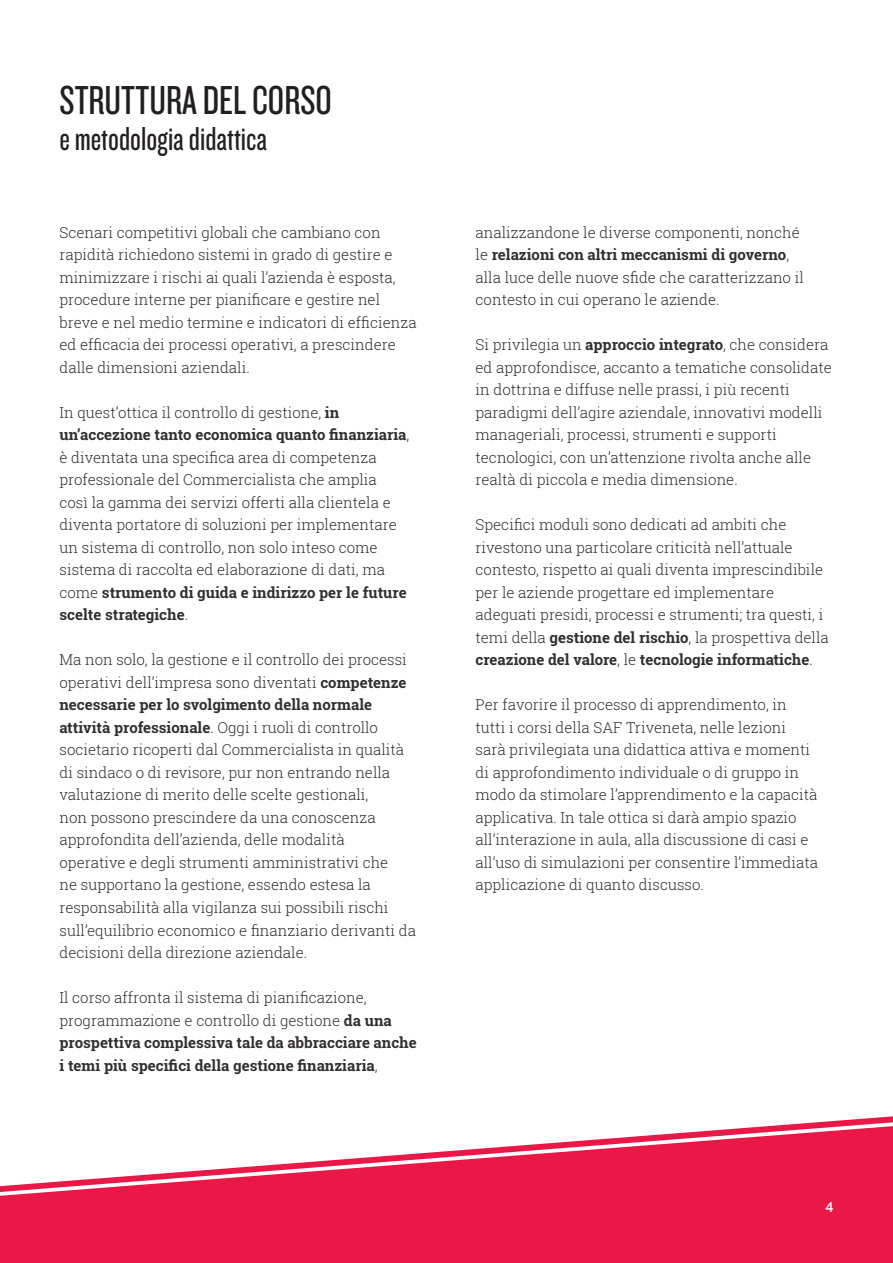
<style>
.page{position:relative;width:893px;height:1263px;background:#fff}
.page>*{position:absolute;margin:0;border:0;box-sizing:border-box;transform-origin:0 0}
.t1{font:42px "Knockout HTF28 Junior Featherwt";color:#231f20}
.t2{font:34.5px "Knockout HTF28 Junior Featherwt";color:#231f20}
.t3{font:300 15px/22.5px "Roboto Slab";color:#312f30}
.t4{font:700 15px/22.5px "Roboto Slab";color:#312f30}
.t5{font:15px "Knockout HTF31 Junior Middlewt";color:#fff}
.s1{font-weight:700}
.s2{font-weight:300}
</style>
<div class="page">
<svg style="left:0;top:1116px;width:893px;height:147px"></svg>
<h1 class="t1" style="left:60px;top:79px;width:274px">STRUTTURA DEL CORSO</h1>
<h2 class="t2" style="left:60px;top:121px;width:209px">e metodologia didattica</h2>
<p class="t3" style="left:60px;top:221px;width:359px">Scenari competitivi globali che cambiano con rapidità richiedono sistemi in grado di gestire e minimizzare i rischi ai quali l’azienda è esposta, procedure interne per pianificare e gestire nel breve e nel medio termine e indicatori di efficienza ed efficacia dei processi operativi, a prescindere dalle dimensioni aziendali.</p>
<p class="t3" style="left:60px;top:401px;width:351px">In quest’ottica il controllo di gestione, <span class="s1">in un’accezione tanto economica quanto finanziaria</span>, è diventata una specifica area di competenza professionale del Commercialista che amplia<br>così la gamma dei servizi offerti alla clientela e diventa portatore di soluzioni per implementare un sistema di controllo, non solo inteso come sistema di raccolta ed elaborazione di dati, ma come <span class="s1">strumento di guida e indirizzo per le future scelte strategiche</span>.</p>
<p class="t3" style="left:60px;top:648px;width:358px">Ma non solo, la gestione e il controllo dei processi operativi dell’impresa sono diventati <span class="s1">competenze necessarie per lo svolgimento della normale attività professionale</span>. Oggi i ruoli di controllo societario ricoperti dal Commercialista in qualità di sindaco o di revisore, pur non entrando nella valutazione di merito delle scelte gestionali,<br>non possono prescindere da una conoscenza approfondita dell’azienda, delle modalità<br>operative e degli strumenti amministrativi che<br>ne supportano la gestione, essendo estesa la responsabilità alla vigilanza sui possibili rischi sull’equilibrio economico e finanziario derivanti da decisioni della direzione aziendale.</p>
<p class="t4" style="left:60px;top:986px;width:359px"><span class="s2">Il corso affronta il sistema di pianificazione, programmazione e controllo di gestione</span> da una prospettiva complessiva tale da abbracciare anche i temi più specifici della gestione finanziaria<span class="s2">,</span></p>
<p class="t3" style="left:476px;top:221px;width:330px">analizzandone le diverse componenti, nonché le <span class="s1">relazioni con altri meccanismi di governo</span>, alla luce delle nuove sfide che caratterizzano il contesto in cui operano le aziende.</p>
<p class="t3" style="left:476px;top:333px;width:358px">Si privilegia un <span class="s1">approccio integrato</span>, che considera ed approfondisce, accanto a tematiche consolidate in dottrina e diffuse nelle prassi, i più recenti paradigmi dell’agire aziendale, innovativi modelli manageriali, processi, strumenti e supporti tecnologici, con un’attenzione rivolta anche alle realtà di piccola e media dimensione.</p>
<p class="t3" style="left:476px;top:513px;width:355px">Specifici moduli sono dedicati ad ambiti che rivestono una particolare criticità nell’attuale contesto, rispetto ai quali diventa imprescindibile per le aziende progettare ed implementare adeguati presidi, processi e strumenti; tra questi, i temi della <span class="s1">gestione del rischio</span>, la prospettiva della <span class="s1">creazione del valore</span>, le <span class="s1">tecnologie informatiche</span>.</p>
<p class="t3" style="left:476px;top:693px;width:344px">Per favorire il processo di apprendimento, in tutti i corsi della SAF Triveneta, nelle lezioni sarà privilegiata una didattica attiva e momenti di approfondimento individuale o di gruppo in modo da stimolare l’apprendimento e la capacità applicativa. In tale ottica si darà ampio spazio all’interazione in aula, alla discussione di casi e all’uso di simulazioni per consentire l’immediata applicazione di quanto discusso.</p>
<p class="t5" style="left:825px;top:1199px;width:9px">4</p>
</div>
